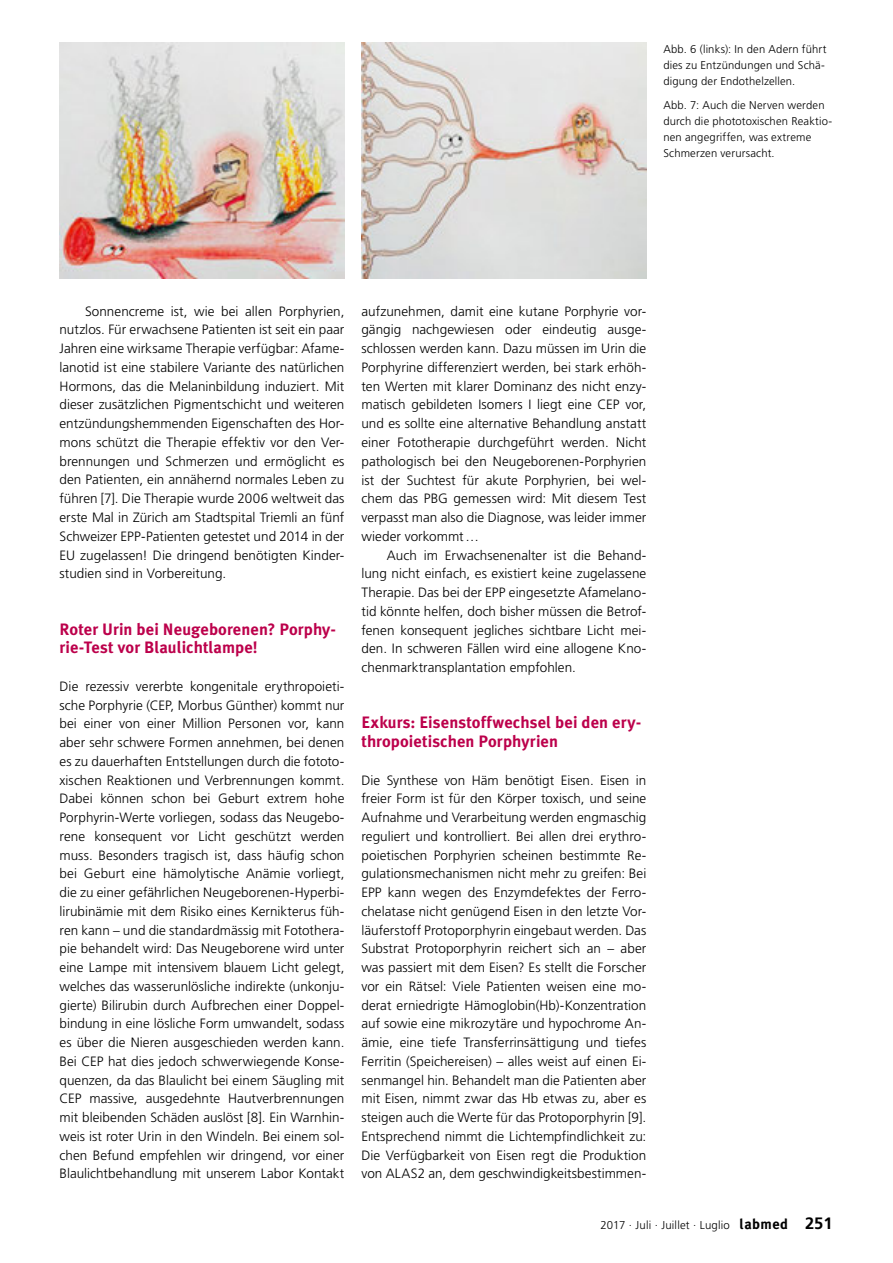
<style>
.page{position:relative;width:893px;height:1263px;background:#fff}
.page>*{position:absolute;margin:0;border:0;box-sizing:border-box;transform-origin:0 0}
.t1{font:700 16.5px/18.8px "Meta Plus";letter-spacing:.005em;color:#bc004b}
.t2{font:300 13.5px/18.8px "Frutiger LT Std";letter-spacing:.005em;color:#000;text-align:justify}
.t3{font:300 11.4px "Frutiger LT Std";letter-spacing:.015em;color:#000}
.t4{font:300 11.25px/15.9px "Frutiger LT Std";letter-spacing:.015em;color:#000}
.s1{font-family:"Meta Plus";font-weight:700;font-size:14.4px}
.s2{font-weight:700;font-size:16.5px}
</style>
<div class="page">
<img style="left:60px;top:43px;width:284px;height:235px">
<img style="left:361px;top:43px;width:285px;height:235px">
<p class="t4" style="left:663px;top:41px;width:165px">Abb. 6 (links): In den Adern führt dies zu Entzündungen und Schä&shy;digung der Endothelzellen.</p>
<p class="t4" style="left:663px;top:98px;width:171px">Abb. 7: Auch die Nerven werden durch die phototoxischen Reaktio&shy;nen angegriffen, was extreme<br>Schmerzen verursacht.</p>
<p class="t2" style="left:60px;top:302px;width:286px;text-indent:26px">Sonnencreme ist, wie bei allen Porphyrien, nutzlos. Für erwachsene Patienten ist seit ein paar Jahren eine wirksame Therapie verfügbar: Afame&shy;lanotid ist eine stabilere Variante des natürlichen Hormons, das die Melaninbildung induziert. Mit dieser zusätzlichen Pigmentschicht und weiteren entzündungshemmenden Eigenschaften des Hor&shy;mons schützt die Therapie effektiv vor den Ver&shy;brennungen und Schmerzen und ermöglicht es den Patienten, ein annähernd normales Leben zu führen [7]. Die Therapie wurde 2006 weltweit das erste Mal in Zürich am Stadtspital Triemli an fünf Schweizer EPP-Patienten getestet und 2014 in der EU zugelassen! Die dringend benötigten Kinder&shy;studien sind in Vorbereitung.</p>
<p class="t1" style="left:60px;top:619px;width:278px">Roter Urin bei Neugeborenen? Porphy&shy;rie-Test vor Blaulichtlampe!</p>
<p class="t2" style="left:60px;top:677px;width:286px">Die rezessiv vererbte kongenitale erythropoieti&shy;sche Porphyrie (CEP, Morbus Günther) kommt nur bei einer von einer Million Personen vor, kann aber sehr schwere Formen annehmen, bei denen es zu dauerhaften Entstellungen durch die fototo&shy;xischen Reaktionen und Verbrennungen kommt.<br>Dabei können schon bei Geburt extrem hohe Porphyrin-Werte vorliegen, sodass das Neugebo&shy;rene konsequent vor Licht geschützt werden muss. Besonders tragisch ist, dass häufig schon bei Geburt eine hämolytische Anämie vorliegt, die zu einer gefährlichen Neugeborenen-Hyperbi&shy;lirubinämie mit dem Risiko eines Kernikterus füh&shy;ren kann – und die standardmässig mit Fotothera&shy;pie behandelt wird: Das Neugeborene wird unter eine Lampe mit intensivem blauem Licht gelegt, welches das wasserunlösliche indirekte (unkonju&shy;gierte) Bilirubin durch Aufbrechen einer Doppel&shy;bindung in eine lösliche Form umwandelt, sodass es über die Nieren ausgeschieden werden kann.<br>Bei CEP hat dies jedoch schwerwiegende Konse&shy;quenzen, da das Blaulicht bei einem Säugling mit CEP massive, ausgedehnte Hautverbrennungen mit bleibenden Schäden auslöst [8]. Ein Warnhin&shy;weis ist roter Urin in den Windeln. Bei einem sol&shy;chen Befund empfehlen wir dringend, vor einer Blaulichtbehandlung mit unserem Labor Kontakt</p>
<p class="t2" style="left:361px;top:302px;width:286px">aufzunehmen, damit eine kutane Porphyrie vor&shy;gängig nachgewiesen oder eindeutig ausge&shy;schlossen werden kann. Dazu müssen im Urin die Porphyrine differenziert werden, bei stark erhöh&shy;ten Werten mit klarer Dominanz des nicht enzy&shy;matisch gebildeten Isomers I liegt eine CEP vor, und es sollte eine alternative Behandlung anstatt einer Fototherapie durchgeführt werden. Nicht pathologisch bei den Neugeborenen-Porphyrien ist der Suchtest für akute Porphyrien, bei wel&shy;chem das PBG gemessen wird: Mit diesem Test verpasst man also die Diagnose, was leider immer wieder vorkommt…</p>
<p class="t2" style="left:361px;top:546px;width:286px;text-indent:26px">Auch im Erwachsenenalter ist die Behand&shy;lung nicht einfach, es existiert keine zugelassene Therapie. Das bei der EPP eingesetzte Afamelano&shy;tid könnte helfen, doch bisher müssen die Betrof&shy;fenen konsequent jegliches sichtbare Licht mei&shy;den. In schweren Fällen wird eine allogene Kno&shy;chenmarktransplantation empfohlen.</p>
<p class="t1" style="left:361px;top:713px;width:281px">Exkurs: Eisenstoffwechsel bei den ery&shy;thropoietischen Porphyrien</p>
<p class="t2" style="left:361px;top:771px;width:286px">Die Synthese von Häm benötigt Eisen. Eisen in freier Form ist für den Körper toxisch, und seine Aufnahme und Verarbeitung werden engmaschig reguliert und kontrolliert. Bei allen drei erythro&shy;poietischen Porphyrien scheinen bestimmte Re&shy;gulationsmechanismen nicht mehr zu greifen: Bei EPP kann wegen des Enzymdefektes der Ferro&shy;chelatase nicht genügend Eisen in den letzte Vor&shy;läuferstoff Protoporphyrin eingebaut werden. Das Substrat Protoporphyrin reichert sich an – aber was passiert mit dem Eisen? Es stellt die Forscher vor ein Rätsel: Viele Patienten weisen eine mo&shy;derat erniedrigte Hämoglobin(Hb)-Konzentration auf sowie eine mikrozytäre und hypochrome An&shy;ämie, eine tiefe Transferrinsättigung und tiefes Ferritin (Speichereisen) – alles weist auf einen Ei&shy;senmangel hin. Behandelt man die Patienten aber mit Eisen, nimmt zwar das Hb etwas zu, aber es steigen auch die Werte für das Protoporphyrin [9].<br>Entsprechend nimmt die Lichtempfindlichkeit zu:<br>Die Verfügbarkeit von Eisen regt die Produktion von ALAS2 an, dem geschwindigkeitsbestimmen-</p>
<p class="t3" style="left:600px;top:1218px;width:234px">2017 · Juli · Juillet · Luglio <span class="s1">labmed</span> <span class="s2">251</span></p>
</div>
